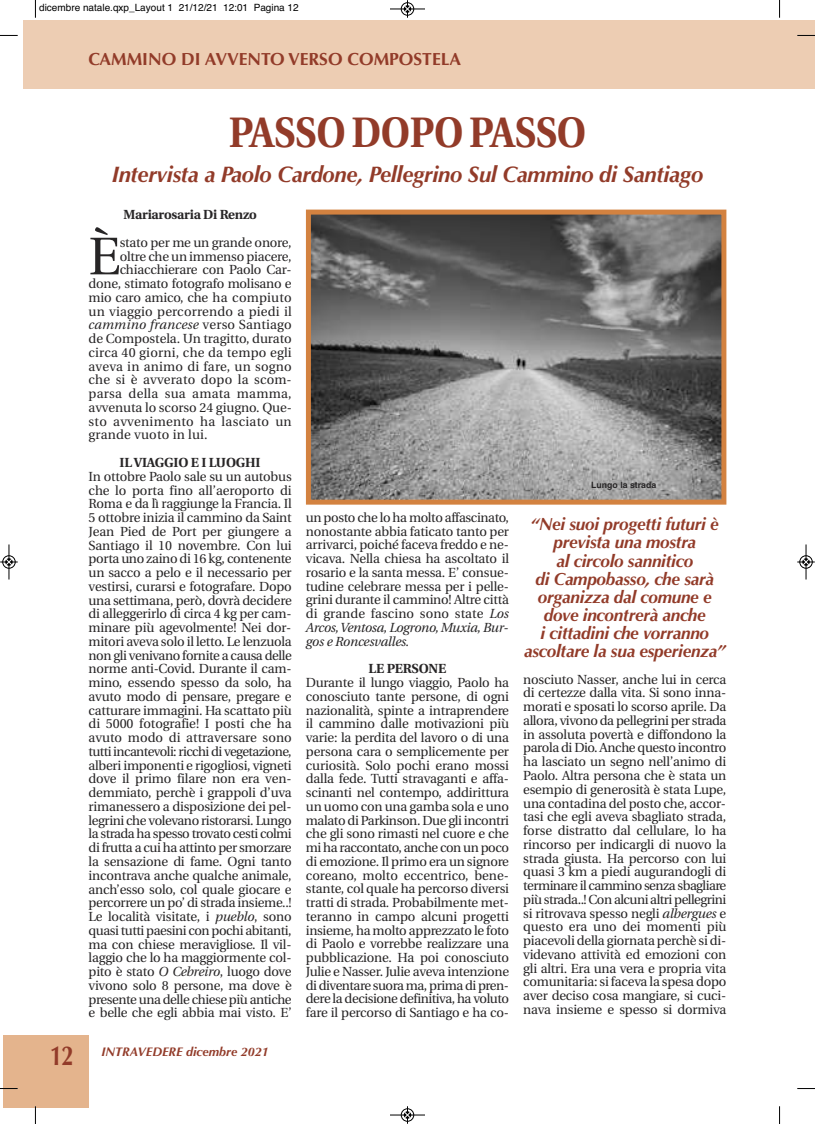
<style>
.page{position:relative;width:815px;height:1124px;background:#fff}
.page>*{position:absolute;margin:0;border:0;box-sizing:border-box;transform-origin:0 0}
.t1{font:52.88px "Utopia";color:#272526}
.t2{font:700 42.5px "Utopia";letter-spacing:-.01em;color:#923b29;scale:.9 1}
.t3{font:italic 700 22.5px "Optima";letter-spacing:-.015em;color:#923b29}
.t4{font:italic 700 17.5px/18.1px "Optima";letter-spacing:-.015em;color:#923b29;text-align:center}
.t5{font:700 17.5px "Optima";color:#923b29}
.t6{font:13.12px/13.8px "Utopia";letter-spacing:-.015em;color:#272526;text-align:justify}
.t7{font:13.12px "Utopia";letter-spacing:.015em;color:#272526}
.t8{font:13.12px "Utopia";letter-spacing:.02em;color:#272526}
.t9{font:700 13.12px "Utopia";letter-spacing:-.015em;color:#272526}
.t10{font:italic 13.12px "Utopia";letter-spacing:.015em;color:#272526}
.t11{font:italic 700 12.5px "Optima";color:#923b29}
.t12{font:10px "Helvetica";color:#000}
.t13{font:700 8.75px "Helvetica";color:#272526}
.s1{font-style:normal}
.s2{font-style:italic}
.s3{font-style:normal;font-size:27.5px}
</style>
<div class="page">
<div style="left:23px;top:20px;width:792px;height:69px;background:#edcdb3"></div>
<div style="left:3px;top:1035px;width:86px;height:72px;background:#e4b48d"></div>
<img style="left:312px;top:215px;width:408px;height:283px">
<div style="left:306px;top:209px;width:420px;height:295px;border:5px solid #d38240"></div>
<svg style="left:35px;top:0;width:1px;height:18px"></svg>
<svg style="left:0;top:35px;width:18px;height:1px"></svg>
<svg style="left:779px;top:0;width:1px;height:18px"></svg>
<svg style="left:797px;top:35px;width:18px;height:1px"></svg>
<svg style="left:35px;top:1106px;width:1px;height:17px"></svg>
<svg style="left:0;top:1088px;width:18px;height:1px"></svg>
<svg style="left:779px;top:1106px;width:1px;height:17px"></svg>
<svg style="left:797px;top:1088px;width:18px;height:1px"></svg>
<div style="left:401px;top:2px;width:13px;height:14px;border:1px solid #fff;border-radius:50%"></div>
<hr style="left:390px;top:9px;width:35px;height:1px;background:#000">
<div style="left:401px;top:3px;width:13px;height:12px;border:1px solid #000;border-radius:50%"></div>
<svg style="left:404px;top:0;width:7px;height:18px"></svg>
<hr style="left:390px;top:1114px;width:35px;height:1px;background:#000">
<div style="left:401px;top:1108px;width:13px;height:13px;border:1px solid #000;border-radius:50%"></div>
<svg style="left:404px;top:1106px;width:7px;height:17px"></svg>
<div style="left:2px;top:555px;width:14px;height:13px;border:1px solid #fff;border-radius:50%"></div>
<hr style="left:9px;top:544px;width:1px;height:35px;background:#000">
<div style="left:3px;top:555px;width:12px;height:13px;border:1px solid #000;border-radius:50%"></div>
<svg style="left:0;top:558px;width:18px;height:7px"></svg>
<div style="left:799px;top:555px;width:14px;height:13px;border:1px solid #fff;border-radius:50%"></div>
<hr style="left:806px;top:544px;width:1px;height:35px;background:#000">
<div style="left:800px;top:555px;width:12px;height:13px;border:1px solid #000;border-radius:50%"></div>
<svg style="left:797px;top:558px;width:18px;height:7px"></svg>
<p class="t12" style="left:39px;top:4px;width:261px">dicembre natale.qxp_Layout 1 21/12/21 12:01 Pagina 12</p>
<h3 class="t5" style="left:89px;top:52px;width:374px">CAMMINO DI AVVENTO VERSO COMPOSTELA</h3>
<h2 class="t2" style="left:229px;top:115px;width:399px">PASSO DOPO PASSO</h2>
<h3 class="t3" style="left:112px;top:165px;width:593px">Intervista a Paolo Cardone, Pellegrino Sul Cammino di Santiago</h3>
<p class="t9" style="left:124px;top:209px;width:135px">Mariarosaria Di Renzo</p>
<h1 class="t1" style="left:89px;top:235px;width:34px">È</h1>
<p class="t6" style="left:120px;top:237px;width:174px">stato per me un grande onore,</p>
<p class="t6" style="left:120px;top:250px;width:174px">oltre che un immenso piacere,</p>
<p class="t6" style="left:120px;top:264px;width:174px">chiacchierare con Paolo Car-</p>
<p class="t6" style="left:89px;top:278px;width:205px">done, stimato fotografo molisano e</p>
<p class="t6" style="left:89px;top:292px;width:205px">mio caro amico, che ha compiuto</p>
<p class="t7" style="left:89px;top:306px;width:205px">un viaggio percorrendo a piedi il</p>
<p class="t10" style="left:89px;top:319px;width:205px">cammino francese <span class="s1">verso Santiago</span></p>
<p class="t6" style="left:89px;top:333px;width:205px">de Compostela. Un tragitto, durato</p>
<p class="t7" style="left:89px;top:347px;width:205px">circa 40 giorni, che da tempo egli</p>
<p class="t7" style="left:89px;top:361px;width:205px">aveva in animo di fare, un sogno</p>
<p class="t7" style="left:89px;top:374px;width:205px">che si è avverato dopo la scom-</p>
<p class="t8" style="left:89px;top:388px;width:205px">parsa della sua amata mamma,</p>
<p class="t6" style="left:89px;top:402px;width:205px">avvenuta lo scorso 24 giugno. Que-</p>
<p class="t8" style="left:89px;top:416px;width:205px">sto avvenimento ha lasciato un</p>
<p class="t7" style="left:89px;top:429px;width:121px">grande vuoto in lui.</p>
<p class="t9" style="left:120px;top:457px;width:143px">IL VIAGGIO E I LUOGHI</p>
<p class="t6" style="left:89px;top:470px;width:205px">In ottobre Paolo sale su un autobus che lo porta fino all’aeroporto di Roma e da lì raggiunge la Francia. Il 5 ottobre inizia il cammino da Saint Jean Pied de Port per giungere a Santiago il 10 novembre. Con lui porta uno zaino di 16 kg, contenente un sacco a pelo e il necessario per vestirsi, curarsi e fotografare. Dopo una settimana, però, dovrà decidere di alleggerirlo di circa 4 kg per cam&shy;minare più agevolmente! Nei dor&shy;mitori aveva solo il letto. Le lenzuola non gli venivano fornite a causa delle norme anti-Covid. Durante il cam&shy;mino, essendo spesso da solo, ha avuto modo di pensare, pregare e catturare immagini. Ha scattato più di 5000 fotografie! I posti che ha avuto modo di attraversare sono tutti incantevoli: ricchi di vegetazione, alberi imponenti e rigogliosi, vigneti dove il primo filare non era ven&shy;demmiato, perchè i grappoli d’uva rimanessero a disposizione dei pel&shy;legrini che volevano ristorarsi. Lungo la strada ha spesso trovato cesti colmi di frutta a cui ha attinto per smorzare la sensazione di fame. Ogni tanto incontrava anche qualche animale, anch’esso solo, col quale giocare e percorrere un po’ di strada insieme..!<br>Le località visitate, i <span class="s2">pueblo</span>, sono quasi tutti paesini con pochi abitanti, ma con chiese meravigliose. Il vil&shy;laggio che lo ha maggiormente col&shy;pito è stato <span class="s2">O Cebreiro</span>, luogo dove vivono solo 8 persone, ma dove è presente una delle chiese più antiche e belle che egli abbia mai visto. E’</p>
<p class="t11" style="left:50px;top:1046px;width:220px"><span class="s3">12</span> INTRAVEDERE dicembre 2021</p>
<p class="t13" style="left:591px;top:482px;width:67px">Lungo la strada</p>
<p class="t6" style="left:306px;top:511px;width:205px">un posto che lo ha molto affascinato, nonostante abbia faticato tanto per arrivarci, poiché faceva freddo e ne&shy;vicava. Nella chiesa ha ascoltato il rosario e la santa messa. E’ consue&shy;tudine celebrare messa per i pelle&shy;grini durante il cammino! Altre città di grande fascino sono state <span class="s2">Los Arcos, Ventosa, Logrono, Muxia, Bur&shy;gos e Roncesvalles.</span></p>
<p class="t9" style="left:369px;top:663px;width:79px">LE PERSONE</p>
<p class="t6" style="left:306px;top:676px;width:205px">Durante il lungo viaggio, Paolo ha conosciuto tante persone, di ogni nazionalità, spinte a intraprendere il cammino dalle motivazioni più varie: la perdita del lavoro o di una persona cara o semplicemente per curiosità. Solo pochi erano mossi dalla fede. Tutti stravaganti e affa&shy;scinanti nel contempo, addirittura un uomo con una gamba sola e uno malato di Parkinson. Due gli incontri che gli sono rimasti nel cuore e che mi ha raccontato, anche con un poco di emozione. Il primo era un signore coreano, molto eccentrico, bene&shy;stante, col quale ha percorso diversi tratti di strada<span class="s2">.</span> Probabilmente met&shy;teranno in campo alcuni progetti insieme, ha molto apprezzato le foto di Paolo e vorrebbe realizzare una pubblicazione. Ha poi conosciuto Julie e Nasser. Julie aveva intenzione di diventare suora ma, prima di pren&shy;dere la decisione definitiva, ha voluto fare il percorso di Santiago e ha co-</p>
<p class="t6" style="left:523px;top:673px;width:205px">nosciuto Nasser, anche lui in cerca di certezze dalla vita. Si sono inna&shy;morati e sposati lo scorso aprile. Da allora, vivono da pellegrini per strada in assoluta povertà e diffondono la parola di Dio. Anche questo incontro ha lasciato un segno nell’animo di Paolo. Altra persona che è stata un esempio di generosità è stata Lupe, una contadina del posto che, accor&shy;tasi che egli aveva sbagliato strada, forse distratto dal cellulare, lo ha rincorso per indicargli di nuovo la strada giusta. Ha percorso con lui quasi 3 km a piedi augurandogli di terminare il cammino senza sbagliare più strada..! Con alcuni altri pellegrini si ritrovava spesso negli <span class="s2">albergues</span> e questo era uno dei momenti più piacevoli della giornata perchè si di&shy;videvano attività ed emozioni con gli altri. Era una vera e propria vita comunitaria: si faceva la spesa dopo aver deciso cosa mangiare, si cuci&shy;nava insieme e spesso si dormiva</p>
<h3 class="t4" style="left:524px;top:517px;width:203px">“Nei suoi progetti futuri è prevista una mostra<br>al circolo sannitico<br>di Campobasso, che sarà organizza dal comune e dove incontrerà anche<br>i cittadini che vorranno ascoltare la sua esperienza”</h3>
</div>
